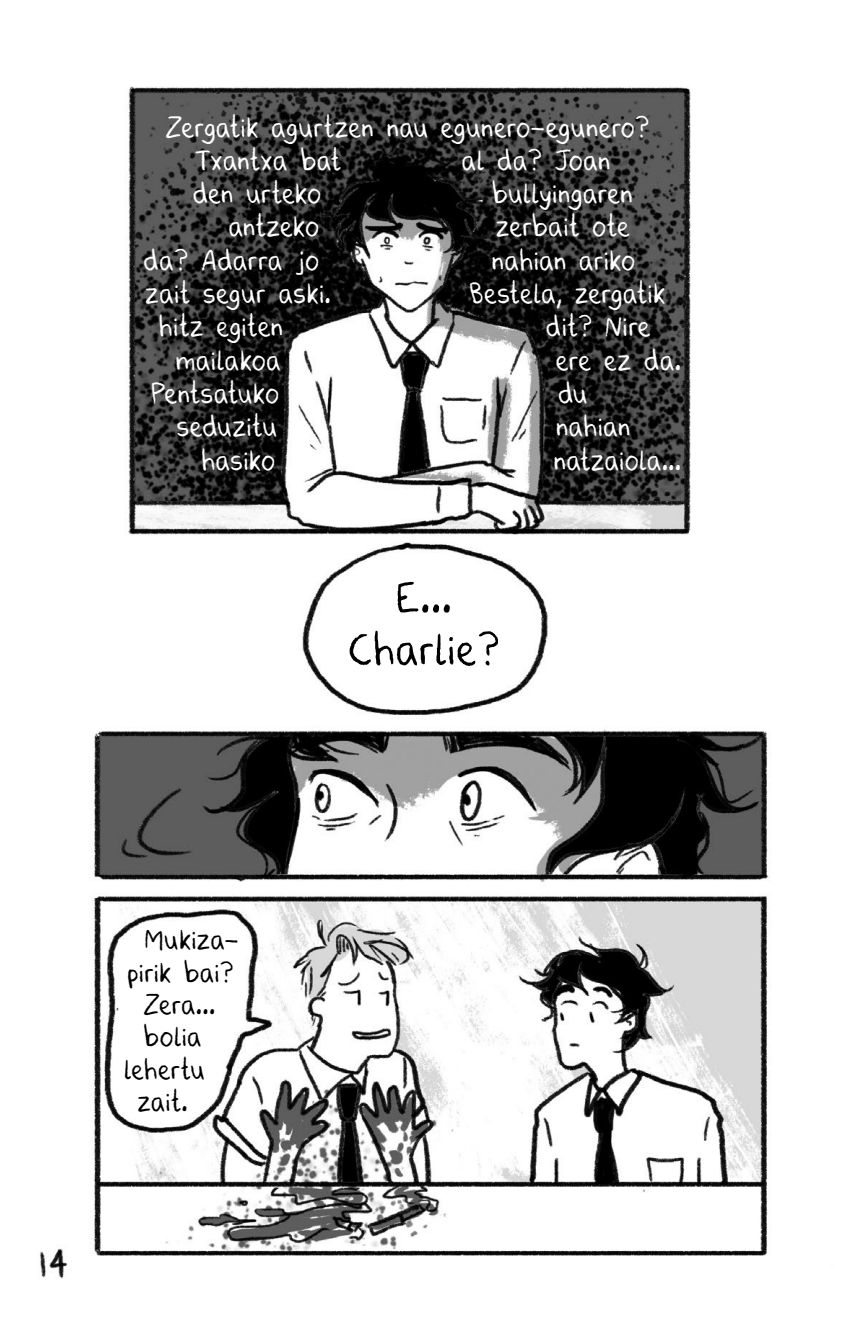
<style>
.page{position:relative;width:868px;height:1327px;background:#fff}
.page>*{position:absolute;margin:0;border:0;box-sizing:border-box;transform-origin:0 0}
.t1{font:58px/52.2px "Alice Pencil";color:#000;text-align:center}
.t2{font:37px/33.4px "Alice Pencil";letter-spacing:-.01em;color:#fff}
.t3{font:36px "Alice Pencil";letter-spacing:-.005em;color:#000}
</style>
<div class="page">
<img style="left:40px;top:86px;width:729px;height:1193px">
<p class="t2" style="left:195px;top:109px;width:456px;text-indent:-30px">Zergatik agurtzen nau egunero-egunero?<br>Txantxa bat</p>
<p class="t2" style="left:461px;top:142px;width:151px">al da? Joan</p>
<p class="t2" style="left:192px;top:176px;width:130px">den urteko</p>
<p class="t2" style="left:491px;top:176px;width:143px">bullyingaren</p>
<p class="t2" style="left:228px;top:209px;width:93px">antzeko</p>
<p class="t2" style="left:495px;top:209px;width:137px">zerbait ote</p>
<p class="t2" style="left:143px;top:242px;width:178px">da? Adarra jo</p>
<p class="t2" style="left:491px;top:242px;width:146px">nahian ariko</p>
<p class="t2" style="left:145px;top:275px;width:188px">zait segur aski.</p>
<p class="t2" style="left:469px;top:275px;width:198px">Bestela, zergatik</p>
<p class="t2" style="left:158px;top:309px;width:126px">hitz egiten</p>
<p class="t2" style="left:545px;top:309px;width:107px">dit? Nire</p>
<p class="t2" style="left:175px;top:342px;width:107px">mailakoa</p>
<p class="t2" style="left:555px;top:342px;width:128px">ere ez da.</p>
<p class="t2" style="left:151px;top:375px;width:130px">Pentsatuko</p>
<p class="t2" style="left:557px;top:375px;width:32px">du</p>
<p class="t2" style="left:177px;top:409px;width:102px">seduzitu</p>
<p class="t2" style="left:555px;top:409px;width:77px">nahian</p>
<p class="t2" style="left:201px;top:442px;width:76px">hasiko</p>
<p class="t2" style="left:553px;top:442px;width:129px">natzaiola...</p>
<p class="t3" style="left:144px;top:920px;width:96px">Mukiza-</p>
<p class="t3" style="left:127px;top:952px;width:108px">pirik bai?</p>
<p class="t3" style="left:143px;top:985px;width:74px">Zera...</p>
<p class="t3" style="left:143px;top:1017px;width:60px">bolia</p>
<p class="t3" style="left:124px;top:1049px;width:83px">lehertu</p>
<p class="t3" style="left:137px;top:1082px;width:53px">zait.</p>
<h1 class="t1" style="left:348px;top:569px;width:154px">E...<br>Charlie?</h1>
</div>
